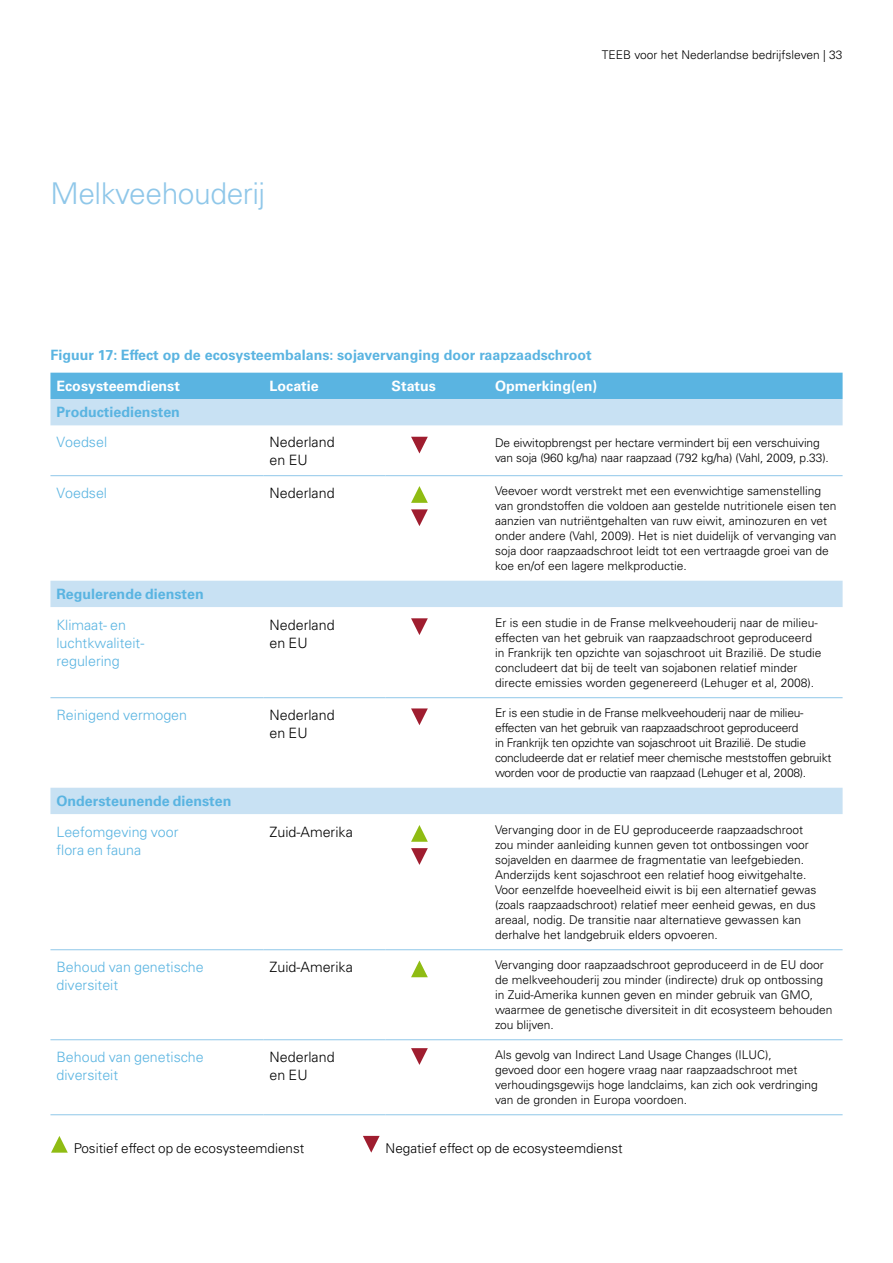
<style>
.page{position:relative;width:893px;height:1263px;background:#fff}
.page>*{position:absolute;margin:0;border:0;box-sizing:border-box;transform-origin:0 0}
.t1{font:300 30px "Univers LT Std";letter-spacing:-.015em;color:#8fc7e9}
.t2{font:300 14.25px/18px "Univers LT Std";color:#5ab4e1}
.t3{font:700 14.25px "Univers LT Std";color:#5ab4e1}
.t4{font:300 14.25px/18px "Univers LT Std";color:#000}
.t5{font:700 14.25px "Univers LT Std";color:#fff}
.t6{font:300 13.5px "Univers LT Std";color:#000}
.t7{font:300 12px/15px "Univers LT Std";color:#000}
.t8{font:300 12px/15px "Univers LT Std";letter-spacing:-.02em;color:#000}
</style>
<div class="page">
<svg style="left:363px;top:1136px;width:17px;height:17px"></svg>
<div style="left:50px;top:373px;width:793px;height:26px;background:#5ab4e1"></div>
<svg style="left:50px;top:399px;width:793px;height:415px"></svg>
<hr style="left:50px;top:475px;width:161px;height:1px;background:#8fc7e9">
<hr style="left:211px;top:475px;width:53px;height:1px;background:#8fc7e9">
<hr style="left:264px;top:475px;width:122px;height:1px;background:#8fc7e9">
<hr style="left:386px;top:475px;width:103px;height:1px;background:#8fc7e9">
<hr style="left:489px;top:475px;width:354px;height:1px;background:#8fc7e9">
<hr style="left:50px;top:697px;width:161px;height:1px;background:#8fc7e9">
<hr style="left:211px;top:697px;width:53px;height:1px;background:#8fc7e9">
<hr style="left:264px;top:697px;width:122px;height:1px;background:#8fc7e9">
<hr style="left:386px;top:697px;width:103px;height:1px;background:#8fc7e9">
<hr style="left:489px;top:697px;width:354px;height:1px;background:#8fc7e9">
<hr style="left:50px;top:949px;width:161px;height:1px;background:#8fc7e9">
<hr style="left:211px;top:949px;width:53px;height:1px;background:#8fc7e9">
<hr style="left:264px;top:949px;width:122px;height:1px;background:#8fc7e9">
<hr style="left:386px;top:949px;width:103px;height:1px;background:#8fc7e9">
<hr style="left:489px;top:949px;width:354px;height:1px;background:#8fc7e9">
<hr style="left:50px;top:1039px;width:161px;height:1px;background:#8fc7e9">
<hr style="left:211px;top:1039px;width:53px;height:1px;background:#8fc7e9">
<hr style="left:264px;top:1039px;width:122px;height:1px;background:#8fc7e9">
<hr style="left:386px;top:1039px;width:103px;height:1px;background:#8fc7e9">
<hr style="left:489px;top:1039px;width:354px;height:1px;background:#8fc7e9">
<hr style="left:50px;top:1114px;width:161px;height:1px;background:#8fc7e9">
<hr style="left:211px;top:1114px;width:53px;height:1px;background:#8fc7e9">
<hr style="left:264px;top:1114px;width:122px;height:1px;background:#8fc7e9">
<hr style="left:386px;top:1114px;width:103px;height:1px;background:#8fc7e9">
<hr style="left:489px;top:1114px;width:354px;height:1px;background:#8fc7e9">
<svg style="left:411px;top:437px;width:17px;height:16px"></svg>
<svg style="left:411px;top:509px;width:17px;height:17px"></svg>
<svg style="left:411px;top:618px;width:17px;height:17px"></svg>
<svg style="left:411px;top:708px;width:17px;height:17px"></svg>
<svg style="left:411px;top:848px;width:17px;height:17px"></svg>
<svg style="left:411px;top:1048px;width:17px;height:17px"></svg>
<svg style="left:411px;top:825px;width:17px;height:17px"></svg>
<svg style="left:411px;top:960px;width:17px;height:17px"></svg>
<svg style="left:411px;top:486px;width:17px;height:17px"></svg>
<svg style="left:51px;top:1136px;width:17px;height:17px"></svg>
<h1 class="t1" style="left:50px;top:176px;width:216px">Melkveehouderij</h1>
<p class="t7" style="left:602px;top:47px;width:242px">TEEB voor het Nederlandse bedrijfsleven | 33</p>
<p class="t3" style="left:50px;top:347px;width:543px">Figuur 17: Effect op de ecosysteembalans: sojavervanging door raapzaadschroot</p>
<p class="t5" style="left:56px;top:378px;width:125px">Ecosysteemdienst</p>
<p class="t5" style="left:270px;top:378px;width:51px">Locatie</p>
<p class="t5" style="left:392px;top:378px;width:46px">Status</p>
<p class="t5" style="left:495px;top:378px;width:104px">Opmerking(en)</p>
<p class="t3" style="left:56px;top:404px;width:125px">Productiediensten</p>
<p class="t2" style="left:56px;top:433px;width:52px">Voedsel</p>
<p class="t4" style="left:270px;top:433px;width:66px">Nederland en EU</p>
<p class="t7" style="left:495px;top:435px;width:335px">De eiwitopbrengst per hectare vermindert bij een verschuiving van soja (960 kg/ha) naar raapzaad (792 kg/ha) (Vahl, 2009, p.33).</p>
<p class="t2" style="left:56px;top:484px;width:52px">Voedsel</p>
<p class="t4" style="left:270px;top:484px;width:66px">Nederland</p>
<p class="t7" style="left:495px;top:483px;width:343px">Veevoer wordt verstrekt met een evenwichtige samenstelling van grondstoffen die voldoen aan gestelde nutritionele eisen ten aanzien van nutriëntgehalten van ruw eiwit, aminozuren en vet onder andere (Vahl, 2009). Het is niet duidelijk of vervanging van soja door raapzaadschroot leidt tot een vertraagde groei van de koe en/of een lagere melkproductie.</p>
<p class="t3" style="left:56px;top:586px;width:149px">Regulerende diensten</p>
<p class="t2" style="left:56px;top:616px;width:89px">Klimaat- en luchtkwaliteit&shy;regulering</p>
<p class="t4" style="left:270px;top:616px;width:66px">Nederland en EU</p>
<p class="t7" style="left:495px;top:615px;width:328px">Er is een studie in de Franse melkveehouderij naar de milieu&shy;effecten van het gebruik van raapzaadschroot geproduceerd in Frankrijk ten opzichte van sojaschroot uit Brazilië. De studie concludeert dat bij de teelt van sojabonen relatief minder directe emissies worden gegenereerd (Lehuger et al, 2008).</p>
<p class="t2" style="left:56px;top:706px;width:132px">Reinigend vermogen</p>
<p class="t4" style="left:270px;top:706px;width:66px">Nederland en EU</p>
<p class="t8" style="left:495px;top:705px;width:338px">Er is een studie in de Franse melkveehouderij naar de milieu&shy;effecten van het gebruik van raapzaadschroot geproduceerd<br>in Frankrijk ten opzichte van sojaschroot uit Brazilië. De studie concludeerde dat er relatief meer chemische meststoffen gebruikt worden voor de productie van raapzaad (Lehuger et al, 2008).</p>
<p class="t3" style="left:56px;top:793px;width:176px">Ondersteunende diensten</p>
<p class="t2" style="left:56px;top:823px;width:123px">Leefomgeving voor flora en fauna</p>
<p class="t4" style="left:270px;top:823px;width:85px">Zuid-Amerika</p>
<p class="t7" style="left:495px;top:822px;width:323px">Vervanging door in de EU geproduceerde raapzaadschroot zou minder aanleiding kunnen geven tot ontbossingen voor sojavelden en daarmee de fragmentatie van leefgebieden.<br>Anderzijds kent sojaschroot een relatief hoog eiwitgehalte.<br>Voor eenzelfde hoeveelheid eiwit is bij een alternatief gewas (zoals raapzaadschroot) relatief meer eenheid gewas, en dus areaal, nodig. De transitie naar alternatieve gewassen kan derhalve het landgebruik elders opvoeren.</p>
<p class="t2" style="left:56px;top:958px;width:149px">Behoud van genetische diversiteit</p>
<p class="t4" style="left:270px;top:958px;width:85px">Zuid-Amerika</p>
<p class="t7" style="left:495px;top:957px;width:339px">Vervanging door raapzaadschroot geproduceerd in de EU door de melkveehouderij zou minder (indirecte) druk op ontbossing in Zuid-Amerika kunnen geven en minder gebruik van GMO, waarmee de genetische diversiteit in dit ecosysteem behouden zou blijven.</p>
<p class="t2" style="left:56px;top:1048px;width:149px">Behoud van genetische diversiteit</p>
<p class="t4" style="left:270px;top:1048px;width:66px">Nederland en EU</p>
<p class="t7" style="left:495px;top:1047px;width:324px">Als gevolg van Indirect Land Usage Changes (ILU C),<br>gevoed door een hogere vraag naar raapzaadschroot met verhoudingsgewijs hoge landclaims, kan zich ook verdringing van de gronden in Europa voordoen.</p>
<p class="t6" style="left:74px;top:1139px;width:232px">Positief effect op de ecosysteemdienst</p>
<p class="t6" style="left:386px;top:1139px;width:239px">Negatief effect op de ecosysteemdienst</p>
</div>
